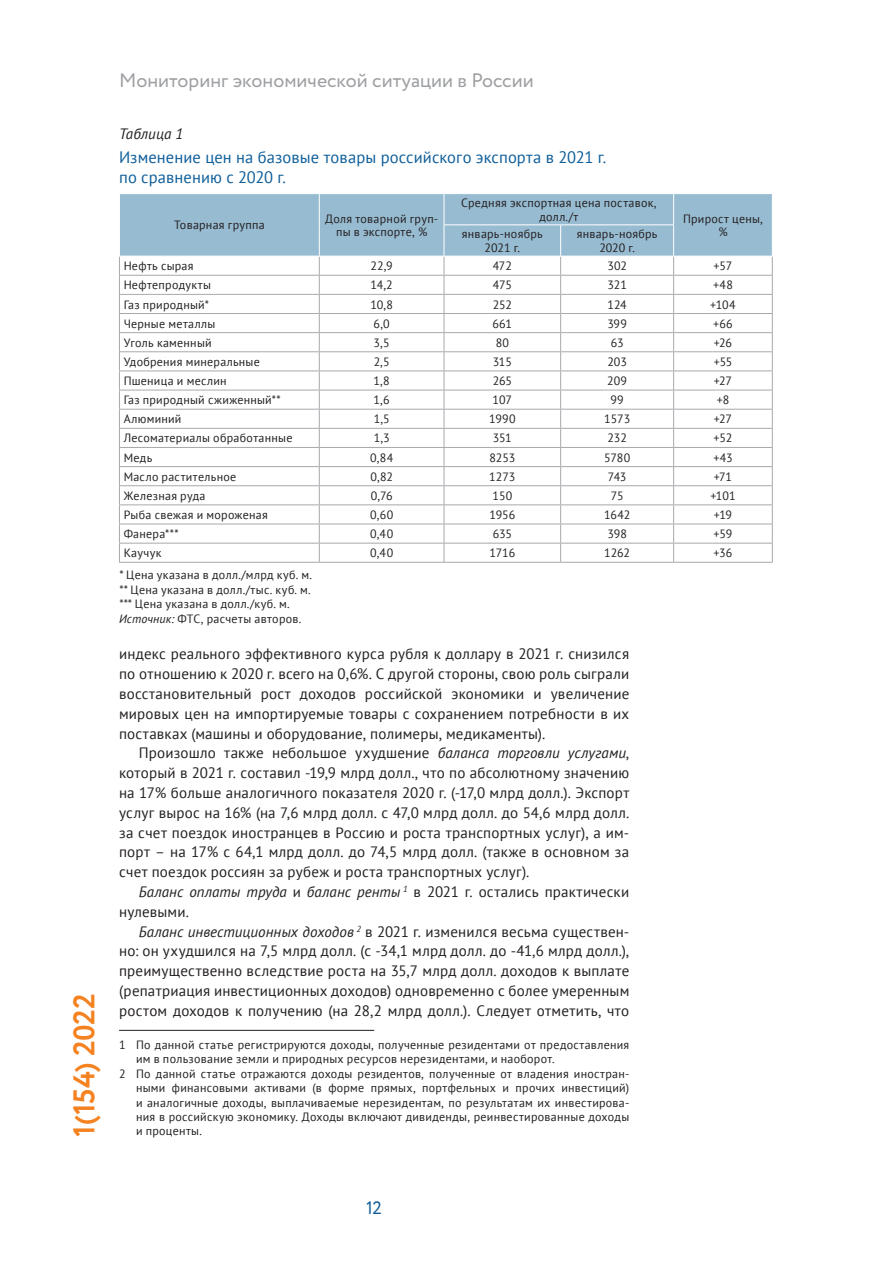
<style>
.page{position:relative;width:893px;height:1263px;background:#fff}
.page>*{position:absolute;margin:0;border:0;box-sizing:border-box;transform-origin:0 0}
.t1{font:700 30px "Circe";letter-spacing:-.01em;color:#f58220}
.t2{font:19.5px "Circe";color:#9d9fa2}
.t3{font:18px "Circe";color:#0f5e9a}
.t4{font:16.5px/19.8px "PT Sans";letter-spacing:.005em;color:#0f5e9a}
.t5{font:15px/19.8px "PT Sans";letter-spacing:.015em;color:#231f20;text-align:justify}
.t6{font:italic 15px "PT Sans";color:#231f20}
.t7{font:12px/13.5px "PT Sans";letter-spacing:.02em;color:#231f20;text-align:center}
.s1{font-style:italic}
</style>
<div class="page">
<hr style="left:119px;top:1030px;width:255px;height:1px;background:#231f20">
<svg style="left:119px;top:194px;width:654px;height:368px"></svg>
<hr style="left:119px;top:562px;width:200px;height:1px;background:#a8a9ad">
<hr style="left:319px;top:562px;width:125px;height:1px;background:#a8a9ad">
<hr style="left:444px;top:562px;width:117px;height:1px;background:#a8a9ad">
<hr style="left:561px;top:562px;width:113px;height:1px;background:#a8a9ad">
<hr style="left:674px;top:562px;width:99px;height:1px;background:#a8a9ad">
<hr style="left:119px;top:194px;width:1px;height:31px;background:#fff">
<hr style="left:319px;top:194px;width:1px;height:31px;background:#fff">
<hr style="left:119px;top:225px;width:1px;height:31px;background:#fff">
<hr style="left:319px;top:225px;width:1px;height:31px;background:#fff">
<hr style="left:119px;top:256px;width:200px;height:1px;background:#fff">
<hr style="left:319px;top:256px;width:125px;height:1px;background:#fff">
<hr style="left:444px;top:194px;width:1px;height:30px;background:#fff">
<hr style="left:673px;top:194px;width:1px;height:30px;background:#fff">
<hr style="left:772px;top:194px;width:1px;height:31px;background:#fff">
<hr style="left:772px;top:225px;width:1px;height:31px;background:#fff">
<hr style="left:674px;top:256px;width:99px;height:1px;background:#fff">
<hr style="left:444px;top:224px;width:117px;height:1px;background:#fff">
<hr style="left:444px;top:225px;width:1px;height:31px;background:#fff">
<hr style="left:561px;top:224px;width:113px;height:1px;background:#fff">
<hr style="left:560px;top:225px;width:1px;height:31px;background:#fff">
<hr style="left:673px;top:225px;width:1px;height:31px;background:#fff">
<hr style="left:444px;top:256px;width:117px;height:1px;background:#fff">
<hr style="left:561px;top:256px;width:113px;height:1px;background:#fff">
<h1 class="t1" style="left:64px;top:1137px;width:145px;rotate:-90deg">1(154) 2022</h1>
<h2 class="t2" style="left:119px;top:67px;width:416px">Мониторинг экономической ситуации в России</h2>
<p class="t6" style="left:119px;top:124px;width:66px">Таблица 1</p>
<h3 class="t4" style="left:119px;top:147px;width:489px">Изменение цен на базовые товары российского экспорта в 2021 г. по сравнению с 2020 г.</h3>
<p class="t7" style="left:174px;top:218px;width:92px">Товарная группа</p>
<p class="t7" style="left:325px;top:211px;width:115px">Доля товарной груп&shy;пы в экспорте, %</p>
<p class="t7" style="left:461px;top:196px;width:197px">Средняя экспортная цена поставок, долл./т</p>
<p class="t7" style="left:683px;top:211px;width:81px">Прирост цены,</p>
<p class="t7" style="left:462px;top:227px;width:82px">январь-ноябрь</p>
<p class="t7" style="left:718px;top:225px;width:11px">%</p>
<p class="t7" style="left:485px;top:241px;width:37px">2021 г.</p>
<p class="t7" style="left:577px;top:227px;width:82px">январь-ноябрь<br>2020 г.</p>
<p class="t7" style="left:124px;top:259px;width:71px">Нефть сырая</p>
<p class="t7" style="left:371px;top:259px;width:24px">22,9</p>
<p class="t7" style="left:493px;top:259px;width:21px">472</p>
<p class="t7" style="left:607px;top:259px;width:21px">302</p>
<p class="t7" style="left:713px;top:259px;width:20px">+57</p>
<p class="t7" style="left:124px;top:278px;width:89px">Нефтепродукты</p>
<p class="t7" style="left:370px;top:278px;width:24px">14,2</p>
<p class="t7" style="left:493px;top:278px;width:21px">475</p>
<p class="t7" style="left:607px;top:278px;width:21px">321</p>
<p class="t7" style="left:713px;top:278px;width:21px">+48</p>
<p class="t7" style="left:124px;top:297px;width:87px">Газ природный*</p>
<p class="t7" style="left:370px;top:297px;width:24px">10,8</p>
<p class="t7" style="left:493px;top:297px;width:21px">252</p>
<p class="t7" style="left:607px;top:297px;width:21px">124</p>
<p class="t7" style="left:710px;top:297px;width:27px">+104</p>
<p class="t7" style="left:124px;top:316px;width:93px">Черные металлы</p>
<p class="t7" style="left:374px;top:316px;width:18px">6,0</p>
<p class="t7" style="left:493px;top:316px;width:21px">661</p>
<p class="t7" style="left:607px;top:316px;width:21px">399</p>
<p class="t7" style="left:713px;top:316px;width:21px">+66</p>
<p class="t7" style="left:124px;top:336px;width:89px">Уголь каменный</p>
<p class="t7" style="left:374px;top:336px;width:18px">3,5</p>
<p class="t7" style="left:496px;top:336px;width:15px">80</p>
<p class="t7" style="left:611px;top:336px;width:14px">63</p>
<p class="t7" style="left:714px;top:336px;width:20px">+26</p>
<p class="t7" style="left:124px;top:355px;width:138px">Удобрения минеральные</p>
<p class="t7" style="left:374px;top:355px;width:18px">2,5</p>
<p class="t7" style="left:493px;top:355px;width:21px">315</p>
<p class="t7" style="left:607px;top:355px;width:21px">203</p>
<p class="t7" style="left:714px;top:355px;width:20px">+55</p>
<p class="t7" style="left:124px;top:374px;width:104px">Пшеница и меслин</p>
<p class="t7" style="left:374px;top:374px;width:18px">1,8</p>
<p class="t7" style="left:493px;top:374px;width:21px">265</p>
<p class="t7" style="left:607px;top:374px;width:21px">209</p>
<p class="t7" style="left:714px;top:374px;width:20px">+27</p>
<p class="t7" style="left:124px;top:393px;width:158px">Газ природный сжиженный**</p>
<p class="t7" style="left:374px;top:393px;width:18px">1,6</p>
<p class="t7" style="left:493px;top:393px;width:21px">107</p>
<p class="t7" style="left:610px;top:393px;width:15px">99</p>
<p class="t7" style="left:717px;top:393px;width:14px">+8</p>
<p class="t7" style="left:124px;top:412px;width:59px">Алюминий</p>
<p class="t7" style="left:374px;top:412px;width:18px">1,5</p>
<p class="t7" style="left:489px;top:412px;width:28px">1990</p>
<p class="t7" style="left:604px;top:412px;width:28px">1573</p>
<p class="t7" style="left:714px;top:412px;width:20px">+27</p>
<p class="t7" style="left:124px;top:431px;width:170px">Лесоматериалы обработанные</p>
<p class="t7" style="left:374px;top:431px;width:18px">1,3</p>
<p class="t7" style="left:493px;top:431px;width:20px">351</p>
<p class="t7" style="left:607px;top:431px;width:21px">232</p>
<p class="t7" style="left:714px;top:431px;width:20px">+52</p>
<p class="t7" style="left:124px;top:450px;width:30px">Медь</p>
<p class="t7" style="left:370px;top:450px;width:25px">0,84</p>
<p class="t7" style="left:489px;top:450px;width:27px">8253</p>
<p class="t7" style="left:604px;top:450px;width:28px">5780</p>
<p class="t7" style="left:713px;top:450px;width:21px">+43</p>
<p class="t7" style="left:124px;top:469px;width:114px">Масло растительное</p>
<p class="t7" style="left:370px;top:469px;width:24px">0,82</p>
<p class="t7" style="left:489px;top:469px;width:28px">1273</p>
<p class="t7" style="left:608px;top:469px;width:20px">743</p>
<p class="t7" style="left:714px;top:469px;width:20px">+71</p>
<p class="t7" style="left:124px;top:489px;width:83px">Железная руда</p>
<p class="t7" style="left:371px;top:489px;width:24px">0,76</p>
<p class="t7" style="left:493px;top:489px;width:21px">150</p>
<p class="t7" style="left:611px;top:489px;width:14px">75</p>
<p class="t7" style="left:710px;top:489px;width:27px">+101</p>
<p class="t7" style="left:124px;top:508px;width:146px">Рыба свежая и мороженая</p>
<p class="t7" style="left:370px;top:508px;width:25px">0,60</p>
<p class="t7" style="left:490px;top:508px;width:27px">1956</p>
<p class="t7" style="left:604px;top:508px;width:28px">1642</p>
<p class="t7" style="left:714px;top:508px;width:20px">+19</p>
<p class="t7" style="left:124px;top:527px;width:56px">Фанера***</p>
<p class="t7" style="left:370px;top:527px;width:25px">0,40</p>
<p class="t7" style="left:493px;top:527px;width:21px">635</p>
<p class="t7" style="left:607px;top:527px;width:21px">398</p>
<p class="t7" style="left:714px;top:527px;width:20px">+59</p>
<p class="t7" style="left:124px;top:546px;width:39px">Каучук</p>
<p class="t7" style="left:370px;top:546px;width:25px">0,40</p>
<p class="t7" style="left:490px;top:546px;width:27px">1716</p>
<p class="t7" style="left:604px;top:546px;width:27px">1262</p>
<p class="t7" style="left:713px;top:546px;width:20px">+36</p>
<p class="t7" style="left:119px;top:568px;width:194px;line-height:14.4px;text-align:left"><span class="s1">*</span> Цена указана в долл./млрд куб. м. <span class="s1">**</span> Цена указана в долл./тыс. куб. м. <span class="s1">***</span> Цена указана в долл./куб. м.<br><span class="s1">Источник:</span> ФТС, расчеты авторов.</p>
<p class="t5" style="left:119px;top:644px;width:512px">индекс реального эффективного курса рубля к доллару в 2021 г. снизился по отношению к 2020 г. всего на 0,6%. С другой стороны, свою роль сыграли восстановительный рост доходов российской экономики и увеличение мировых цен на импортируемые товары с сохранением потребности в их поставках (машины и оборудование, полимеры, медикаменты).</p>
<p class="t5" style="left:119px;top:743px;width:512px;text-indent:20px">Произошло также небольшое ухудшение <span class="s1">баланса торговли услугами</span>, который в 2021 г. составил -19,9 млрд долл., что по абсолютному значению на 17% больше аналогичного показателя 2020 г. (-17,0 млрд долл.). Экспорт услуг вырос на 16% (на 7,6 млрд долл. с 47,0 млрд долл. до 54,6 млрд долл. за счет поездок иностранцев в Россию и роста транспортных услуг), а им&shy;порт – на 17% с 64,1 млрд долл. до 74,5 млрд долл. (также в основном за счет поездок россиян за рубеж и роста транспортных услуг).</p>
<p class="t5" style="left:119px;top:881px;width:512px;text-indent:20px"><span class="s1">Баланс оплаты труда</span> и <span class="s1">баланс ренты</span> <sup>1</sup> в 2021 г. остались практически нулевыми.</p>
<p class="t5" style="left:119px;top:921px;width:512px;text-indent:20px"><span class="s1">Баланс инвестиционных доходов</span> <sup>2</sup> в 2021 г. изменился весьма существен&shy;но: он ухудшился на 7,5 млрд долл. (с -34,1 млрд долл. до -41,6 млрд долл.), преимущественно вследствие роста на 35,7 млрд долл. доходов к выплате (репатриация инвестиционных доходов) одновременно с более умеренным ростом доходов к получению (на 28,2 млрд долл.). Следует отметить, что</p>
<p class="t7" style="left:119px;top:1038px;width:512px">1 По данной статье регистрируются доходы, полученные резидентами от предоставления</p>
<p class="t7" style="left:136px;top:1052px;width:420px">им в пользование земли и природных ресурсов нерезидентами, и наоборот.</p>
<p class="t7" style="left:119px;top:1066px;width:512px">2 По данной статье отражаются доходы резидентов, полученные от владения иностран-</p>
<p class="t7" style="left:136px;top:1081px;width:495px">ными финансовыми активами (в форме прямых, портфельных и прочих инвестиций)</p>
<p class="t7" style="left:136px;top:1095px;width:495px">и аналогичные доходы, выплачиваемые нерезидентам, по результатам их инвестирова-</p>
<p class="t7" style="left:136px;top:1110px;width:495px">ния в российскую экономику. Доходы включают дивиденды, реинвестированные доходы</p>
<p class="t7" style="left:136px;top:1124px;width:67px">и проценты.</p>
<h3 class="t3" style="left:366px;top:1196px;width:17px">12</h3>
</div>
